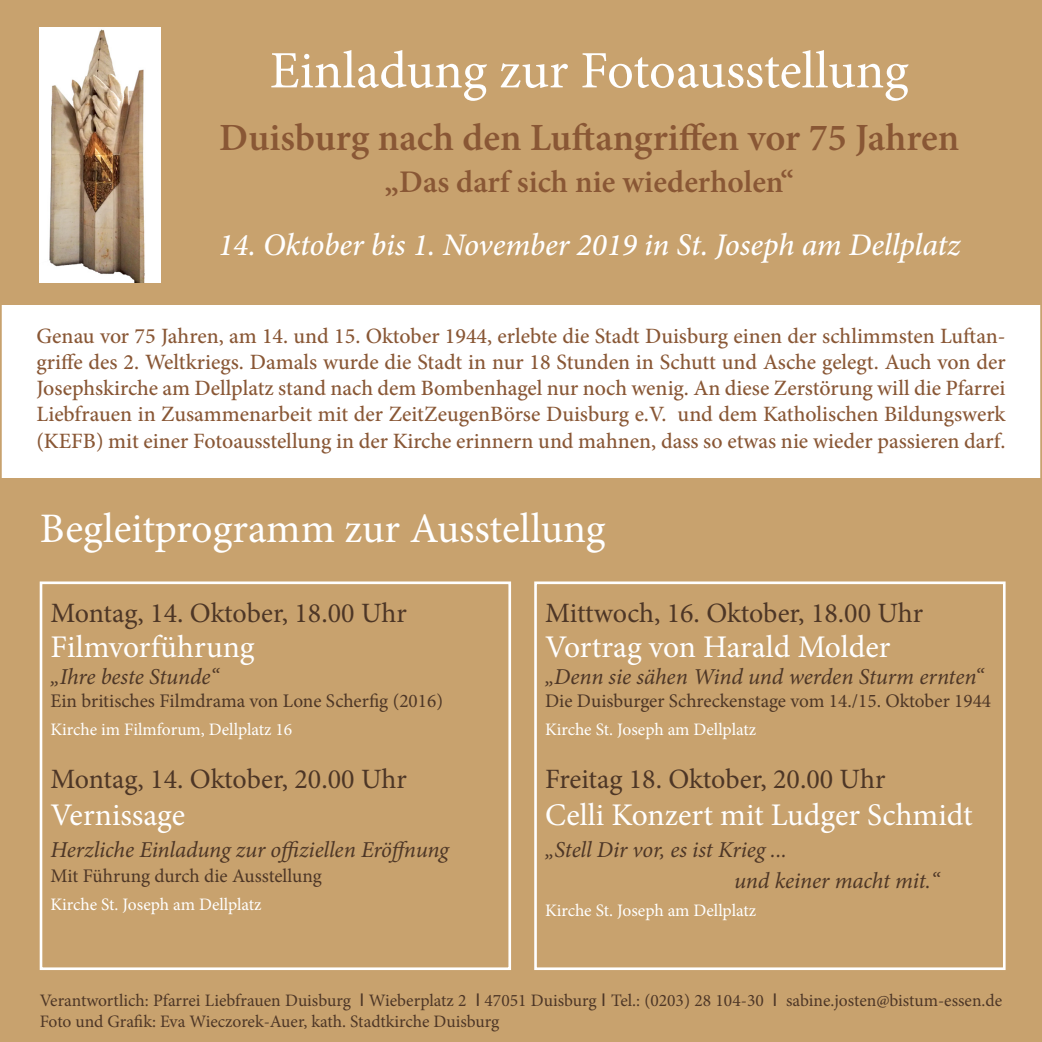
<style>
.page{position:relative;width:1042px;height:1042px;background:#fff}
.page>*{position:absolute;margin:0;border:0;box-sizing:border-box;transform-origin:0 0}
.t1{font:52.5px "Minion Pro";letter-spacing:-.005em;color:#fff}
.t2{font:42px "Minion Pro";color:#fff}
.t3{font:600 38.5px "Minion Pro";color:#895735}
.t4{font:31.5px "Minion Pro";color:#fff}
.t5{font:italic 500 31.5px "Minion Pro";letter-spacing:-.005em;color:#fff}
.t6{font:600 31.5px "Minion Pro";color:#895735}
.t7{font:28px "Minion Pro";letter-spacing:-.005em;color:#4d3626}
.t8{font:italic 22.75px/31.5px "Minion Pro";letter-spacing:-.01em;color:#4d3626}
.t9{font:500 21.88px/26.2px "Minion Pro";color:#895735;text-align:justify}
.t10{font:19.25px "Minion Pro";letter-spacing:-.005em;color:#4d3626}
.t11{font:17.5px/21px "Minion Pro";color:#4d3626}
.t12{font:17.5px "Minion Pro";letter-spacing:-.005em;color:#fff}
.s1{font-family:"Arial"}
</style>
<div class="page">
<div style="left:0;top:0;width:1042px;height:304px;background:#c8a26e"></div>
<div style="left:0;top:478px;width:1042px;height:564px;background:#c8a26e"></div>
<div style="left:534px;top:581px;width:471px;height:389px;border:3px solid #fff"></div>
<div style="left:40px;top:581px;width:471px;height:389px;border:3px solid #fff"></div>
<img style="left:40px;top:27px;width:121px;height:256px">
<p class="t1" style="left:270px;top:35px;width:640px">Einladung zur Fotoausstellung</p>
<p class="t3" style="left:219px;top:111px;width:741px">Duisburg nach den Luftangriffen vor 75 Jahren</p>
<p class="t6" style="left:384px;top:161px;width:411px">„Das darf sich nie wiederholen“</p>
<p class="t5" style="left:218px;top:224px;width:744px">14. Oktober bis 1. November 2019 in St. Joseph am Dellplatz</p>
<p class="t9" style="left:36px;top:322px;width:970px">Genau vor 75 Jahren, am 14. und 15. Oktober 1944, erlebte die Stadt Duisburg einen der schlimmsten Luftan&shy;griffe des 2. Weltkriegs. Damals wurde die Stadt in nur 18 Stunden in Schutt und Asche gelegt. Auch von der Josephskirche am Dellplatz stand nach dem Bombenhagel nur noch wenig. An diese Zerstörung will die Pfarrei Liebfrauen in Zusammenarbeit mit der ZeitZeugenBörse Duisburg e.V. und dem Katholischen Bildungswerk (KEFB) mit einer Fotoausstellung in der Kirche erinnern und mahnen, dass so etwas nie wieder passieren darf.</p>
<p class="t2" style="left:40px;top:500px;width:567px">Begleitprogramm zur Ausstellung</p>
<p class="t7" style="left:51px;top:594px;width:358px">Montag, 14. Oktober, 18.00 Uhr</p>
<p class="t4" style="left:51px;top:625px;width:205px">Filmvorführung</p>
<p class="t8" style="left:51px;top:661px;width:170px">„Ihre beste Stunde“</p>
<p class="t10" style="left:51px;top:688px;width:394px">Ein britisches Filmdrama von Lone Scherfig (2016)</p>
<p class="t12" style="left:51px;top:718px;width:243px">Kirche im Filmforum, Dellplatz 16</p>
<p class="t7" style="left:51px;top:760px;width:358px">Montag, 14. Oktober, 20.00 Uhr</p>
<p class="t4" style="left:51px;top:794px;width:136px">Vernissage</p>
<p class="t8" style="left:51px;top:834px;width:400px">Herzliche Einladung zur offiziellen Eröffnung</p>
<p class="t10" style="left:51px;top:863px;width:273px">Mit Führung durch die Ausstellung</p>
<p class="t12" style="left:51px;top:893px;width:213px">Kirche St. Joseph am Dellplatz</p>
<p class="t7" style="left:545px;top:594px;width:380px">Mittwoch, 16. Oktober, 18.00 Uhr</p>
<p class="t4" style="left:545px;top:625px;width:347px">Vortrag von Harald Molder</p>
<p class="t8" style="left:545px;top:661px;width:440px">„Denn sie sähen Wind und werden Sturm ernten“</p>
<p class="t10" style="left:545px;top:688px;width:447px">Die Duisburger Schreckenstage vom 14./15. Oktober 1944</p>
<p class="t12" style="left:545px;top:718px;width:213px">Kirche St. Joseph am Dellplatz</p>
<p class="t7" style="left:545px;top:760px;width:342px">Freitag 18. Oktober, 20.00 Uhr</p>
<p class="t4" style="left:545px;top:794px;width:429px">Celli Konzert mit Ludger Schmidt</p>
<p class="t8" style="left:734px;top:834px;width:207px;text-indent:-189px">„Stell Dir vor, es ist Krieg ...<br>und keiner macht mit.“</p>
<p class="t12" style="left:545px;top:899px;width:213px">Kirche St. Joseph am Dellplatz</p>
<p class="t11" style="left:40px;top:990px;width:964px">Verantwortlich: Pfarrei Liebfrauen Duisburg <span class="s1">I</span> Wieberplatz 2 <span class="s1">I</span> 47051 Duisburg <span class="s1">I</span> Tel.: (0203) 28 104-30 <span class="s1">I</span> sabine.josten@bistum-essen.de<br>Foto und Grafik: Eva Wieczorek-Auer, kath. Stadtkirche Duisburg</p>
</div>
